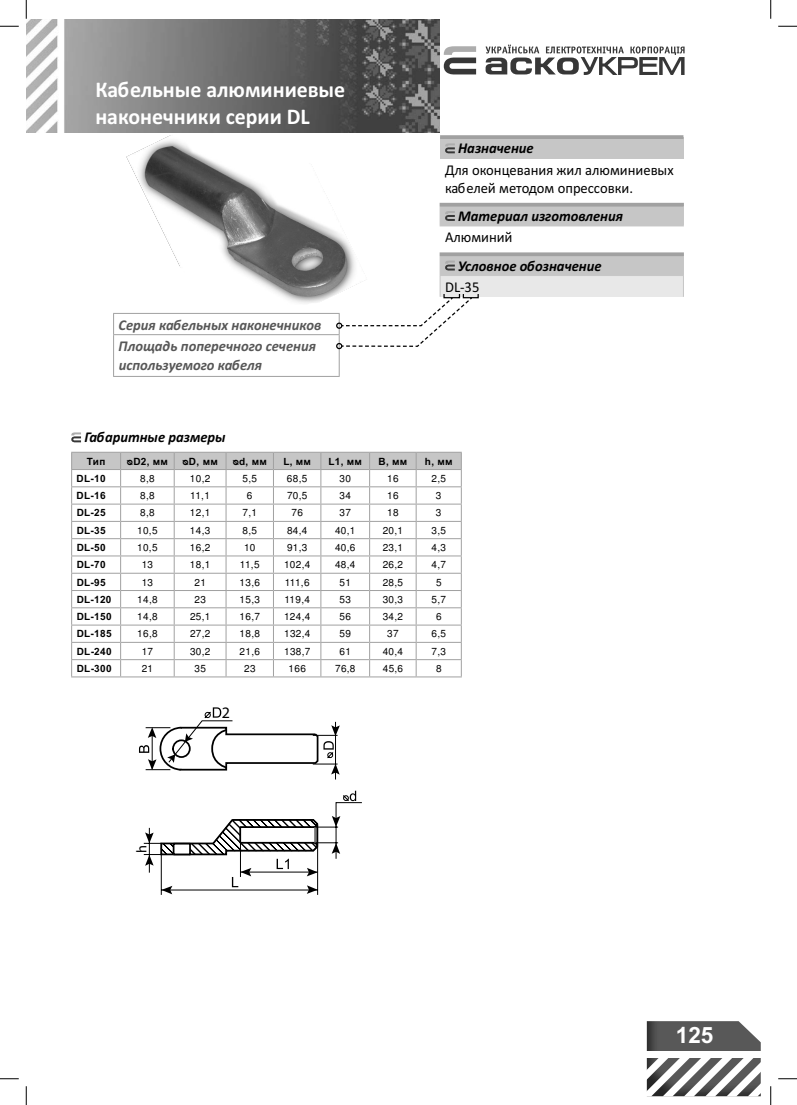
<style>
.page{position:relative;width:797px;height:1105px;background:#fff}
.page>*{position:absolute;margin:0;border:0;box-sizing:border-box;transform-origin:0 0}
.t1{font:700 22.5px/27px "Calibri";letter-spacing:.005em;color:#fff}
.t2{font:700 22.5px "Arial";color:#fff}
.t3{font:16px "Myriad Pro";color:#000}
.t4{font:italic 700 15px/21.2px "Calibri";letter-spacing:.005em;color:#575757}
.t5{font:italic 700 15px "Calibri";letter-spacing:.005em;color:#000}
.t6{font:15px/18px "Calibri";color:#000}
.t7{font:14.25px "Myriad Pro";color:#000}
.t8{font:10px "Nimbus San L";letter-spacing:.035em;color:#000}
.t9{font:700 10px "Arial";letter-spacing:.035em;color:#000}
</style>
<div class="page">
<img style="left:26px;top:19px;width:414px;height:114px">
<img style="left:646px;top:1021px;width:114px;height:30px">
<svg style="left:444px;top:46px;width:32px;height:29px"></svg>
<svg style="left:485px;top:45px;width:199px;height:30px"></svg>
<hr style="left:113px;top:313px;width:227px;height:1px;background:#a1a1a1">
<svg style="left:113px;top:314px;width:1px;height:20px"></svg>
<hr style="left:113px;top:334px;width:227px;height:1px;background:#a1a1a1">
<hr style="left:113px;top:335px;width:1px;height:41px;background:#a1a1a1">
<hr style="left:339px;top:335px;width:1px;height:41px;background:#a1a1a1">
<hr style="left:113px;top:376px;width:227px;height:1px;background:#a1a1a1">
<div style="left:440px;top:137px;width:243px;height:21px;background:#c6c6c6"></div>
<hr style="left:440px;top:158px;width:243px;height:1px;background:#c6c6c6">
<svg style="left:440px;top:135px;width:243px;height:4px"></svg>
<svg style="left:445px;top:143px;width:10px;height:10px"></svg>
<img style="left:126px;top:135px;width:210px;height:168px">
<svg style="left:71px;top:432px;width:10px;height:10px"></svg>
<hr style="left:71px;top:676px;width:50px;height:1px;background:#a1a1a1">
<hr style="left:121px;top:676px;width:53px;height:1px;background:#a1a1a1">
<hr style="left:174px;top:676px;width:52px;height:1px;background:#a1a1a1">
<hr style="left:226px;top:676px;width:47px;height:1px;background:#a1a1a1">
<hr style="left:273px;top:676px;width:48px;height:1px;background:#a1a1a1">
<hr style="left:321px;top:676px;width:48px;height:1px;background:#a1a1a1">
<hr style="left:369px;top:676px;width:47px;height:1px;background:#a1a1a1">
<svg style="left:71px;top:452px;width:391px;height:224px"></svg>
<hr style="left:416px;top:676px;width:46px;height:1px;background:#a1a1a1">
<svg style="left:336px;top:202px;width:348px;height:147px"></svg>
<hr style="left:161px;top:853px;width:1px;height:42px;background:#000">
<hr style="left:317px;top:845px;width:1px;height:50px;background:#000">
<svg style="left:139px;top:707px;width:223px;height:187px"></svg>
<svg style="left:0;top:25px;width:19px;height:2px"></svg>
<svg style="left:778px;top:25px;width:19px;height:2px"></svg>
<svg style="left:0;top:1078px;width:19px;height:1px"></svg>
<svg style="left:25px;top:0;width:2px;height:19px"></svg>
<svg style="left:25px;top:1086px;width:2px;height:19px"></svg>
<svg style="left:770px;top:0;width:1px;height:19px"></svg>
<svg style="left:646px;top:1058px;width:151px;height:47px"></svg>
<h1 class="t1" style="left:95px;top:78px;width:251px">Кабельные алюминиевые наконечники серии D?</h1>
<h3 class="t4" style="left:119px;top:315px;width:204px">Серия кабельных наконечников<br>Площадь поперечного сечения</h3>
<h3 class="t4" style="left:119px;top:355px;width:145px">используемого кабеля</h3>
<h3 class="t5" style="left:458px;top:142px;width:77px">?азначение</h3>
<h3 class="t6" style="left:445px;top:162px;width:230px">??? ??????????? ??? ??????????? ??????? ??????? ???????????</h3>
<h3 class="t5" style="left:458px;top:210px;width:166px">?атериал изготовления</h3>
<h3 class="t6" style="left:445px;top:229px;width:69px">????????</h3>
<h3 class="t5" style="left:458px;top:259px;width:145px">Условное обозначение</h3>
<h3 class="t6" style="left:445px;top:279px;width:36px">DL-35</h3>
<h3 class="t5" style="left:84px;top:431px;width:143px">?абаритные размеры</h3>
<p class="t9" style="left:87px;top:455px;width:20px">Тип</p>
<p class="t9" style="left:127px;top:455px;width:43px">???, мм</p>
<p class="t9" style="left:182px;top:455px;width:37px">??, мм</p>
<p class="t9" style="left:233px;top:455px;width:36px">?d, мм</p>
<p class="t9" style="left:283px;top:455px;width:29px">L, мм</p>
<p class="t9" style="left:328px;top:455px;width:35px">L1, мм</p>
<p class="t9" style="left:378px;top:455px;width:30px">В, мм</p>
<p class="t9" style="left:425px;top:455px;width:29px">?, мм</p>
<p class="t9" style="left:77px;top:473px;width:30px">?L-10</p>
<p class="t8" style="left:140px;top:472px;width:16px">8,8</p>
<p class="t8" style="left:190px;top:472px;width:22px">10,2</p>
<p class="t8" style="left:242px;top:472px;width:16px">5,5</p>
<p class="t8" style="left:287px;top:472px;width:22px">68,5</p>
<p class="t8" style="left:339px;top:472px;width:13px">30</p>
<p class="t8" style="left:387px;top:472px;width:13px">16</p>
<p class="t8" style="left:431px;top:472px;width:16px">2,5</p>
<p class="t9" style="left:77px;top:490px;width:30px">?L-1?</p>
<p class="t8" style="left:140px;top:490px;width:16px">8,8</p>
<p class="t8" style="left:190px;top:490px;width:21px">11,1</p>
<p class="t8" style="left:247px;top:490px;width:7px">6</p>
<p class="t8" style="left:287px;top:490px;width:22px">70,5</p>
<p class="t8" style="left:339px;top:490px;width:13px">34</p>
<p class="t8" style="left:387px;top:490px;width:13px">16</p>
<p class="t8" style="left:436px;top:490px;width:7px">3</p>
<p class="t9" style="left:77px;top:507px;width:30px">?L-??</p>
<p class="t8" style="left:140px;top:507px;width:16px">8,8</p>
<p class="t8" style="left:190px;top:507px;width:22px">12,1</p>
<p class="t8" style="left:242px;top:507px;width:16px">7,1</p>
<p class="t8" style="left:291px;top:507px;width:13px">76</p>
<p class="t8" style="left:339px;top:507px;width:13px">37</p>
<p class="t8" style="left:387px;top:507px;width:13px">18</p>
<p class="t8" style="left:436px;top:507px;width:7px">3</p>
<p class="t9" style="left:77px;top:525px;width:30px">?L-??</p>
<p class="t8" style="left:137px;top:524px;width:22px">10,5</p>
<p class="t8" style="left:190px;top:524px;width:22px">14,3</p>
<p class="t8" style="left:242px;top:524px;width:16px">8,5</p>
<p class="t8" style="left:287px;top:524px;width:22px">84,4</p>
<p class="t8" style="left:335px;top:524px;width:22px">40,1</p>
<p class="t8" style="left:383px;top:524px;width:22px">20,1</p>
<p class="t8" style="left:431px;top:524px;width:16px">3,5</p>
<p class="t9" style="left:77px;top:542px;width:30px">?L-?0</p>
<p class="t8" style="left:137px;top:541px;width:22px">10,5</p>
<p class="t8" style="left:190px;top:541px;width:22px">16,2</p>
<p class="t8" style="left:244px;top:541px;width:13px">10</p>
<p class="t8" style="left:287px;top:541px;width:22px">91,3</p>
<p class="t8" style="left:335px;top:541px;width:22px">40,6</p>
<p class="t8" style="left:383px;top:541px;width:22px">23,1</p>
<p class="t8" style="left:431px;top:541px;width:16px">4,3</p>
<p class="t9" style="left:77px;top:559px;width:30px">?L-70</p>
<p class="t8" style="left:142px;top:559px;width:13px">13</p>
<p class="t8" style="left:190px;top:559px;width:22px">18,1</p>
<p class="t8" style="left:240px;top:559px;width:21px">11,5</p>
<p class="t8" style="left:284px;top:559px;width:28px">102,4</p>
<p class="t8" style="left:335px;top:559px;width:22px">48,4</p>
<p class="t8" style="left:383px;top:559px;width:22px">26,2</p>
<p class="t8" style="left:431px;top:559px;width:16px">4,7</p>
<p class="t9" style="left:77px;top:576px;width:30px">?L-9?</p>
<p class="t8" style="left:142px;top:576px;width:13px">13</p>
<p class="t8" style="left:194px;top:576px;width:13px">21</p>
<p class="t8" style="left:240px;top:576px;width:22px">13,6</p>
<p class="t8" style="left:285px;top:576px;width:26px">111,6</p>
<p class="t8" style="left:339px;top:576px;width:13px">51</p>
<p class="t8" style="left:383px;top:576px;width:22px">28,5</p>
<p class="t8" style="left:436px;top:576px;width:7px">5</p>
<p class="t9" style="left:77px;top:594px;width:36px">?L-1?0</p>
<p class="t8" style="left:137px;top:593px;width:22px">14,8</p>
<p class="t8" style="left:194px;top:593px;width:13px">23</p>
<p class="t8" style="left:240px;top:593px;width:22px">15,3</p>
<p class="t8" style="left:284px;top:593px;width:27px">119,4</p>
<p class="t8" style="left:339px;top:593px;width:13px">53</p>
<p class="t8" style="left:383px;top:593px;width:22px">30,3</p>
<p class="t8" style="left:431px;top:593px;width:16px">5,7</p>
<p class="t9" style="left:77px;top:611px;width:36px">?L-1?0</p>
<p class="t8" style="left:137px;top:610px;width:22px">14,8</p>
<p class="t8" style="left:190px;top:610px;width:22px">25,1</p>
<p class="t8" style="left:240px;top:610px;width:22px">16,7</p>
<p class="t8" style="left:284px;top:610px;width:28px">124,4</p>
<p class="t8" style="left:339px;top:610px;width:13px">56</p>
<p class="t8" style="left:383px;top:610px;width:22px">34,2</p>
<p class="t8" style="left:436px;top:610px;width:7px">6</p>
<p class="t9" style="left:77px;top:628px;width:36px">?L-18?</p>
<p class="t8" style="left:137px;top:628px;width:22px">16,8</p>
<p class="t8" style="left:190px;top:628px;width:22px">27,2</p>
<p class="t8" style="left:240px;top:628px;width:22px">18,8</p>
<p class="t8" style="left:284px;top:628px;width:28px">132,4</p>
<p class="t8" style="left:339px;top:628px;width:13px">59</p>
<p class="t8" style="left:387px;top:628px;width:13px">37</p>
<p class="t8" style="left:431px;top:628px;width:16px">6,5</p>
<p class="t9" style="left:77px;top:646px;width:36px">?L-??0</p>
<p class="t8" style="left:142px;top:645px;width:13px">17</p>
<p class="t8" style="left:190px;top:645px;width:22px">30,2</p>
<p class="t8" style="left:240px;top:645px;width:22px">21,6</p>
<p class="t8" style="left:284px;top:645px;width:28px">138,7</p>
<p class="t8" style="left:339px;top:645px;width:13px">61</p>
<p class="t8" style="left:383px;top:645px;width:22px">40,4</p>
<p class="t8" style="left:431px;top:645px;width:16px">7,3</p>
<p class="t9" style="left:77px;top:663px;width:36px">?L-?00</p>
<p class="t8" style="left:142px;top:662px;width:13px">21</p>
<p class="t8" style="left:194px;top:662px;width:13px">35</p>
<p class="t8" style="left:244px;top:662px;width:13px">23</p>
<p class="t8" style="left:288px;top:662px;width:19px">166</p>
<p class="t8" style="left:335px;top:662px;width:22px">76,8</p>
<p class="t8" style="left:383px;top:662px;width:22px">45,6</p>
<p class="t8" style="left:436px;top:662px;width:7px">8</p>
<h3 class="t7" style="left:133px;top:853px;width:9px;rotate:-90deg">h</h3>
<h2 class="t3" style="left:222px;top:702px;width:10px">2</h2>
<h1 class="t2" style="left:675px;top:1022px;width:39px">1??</h1>
</div>
